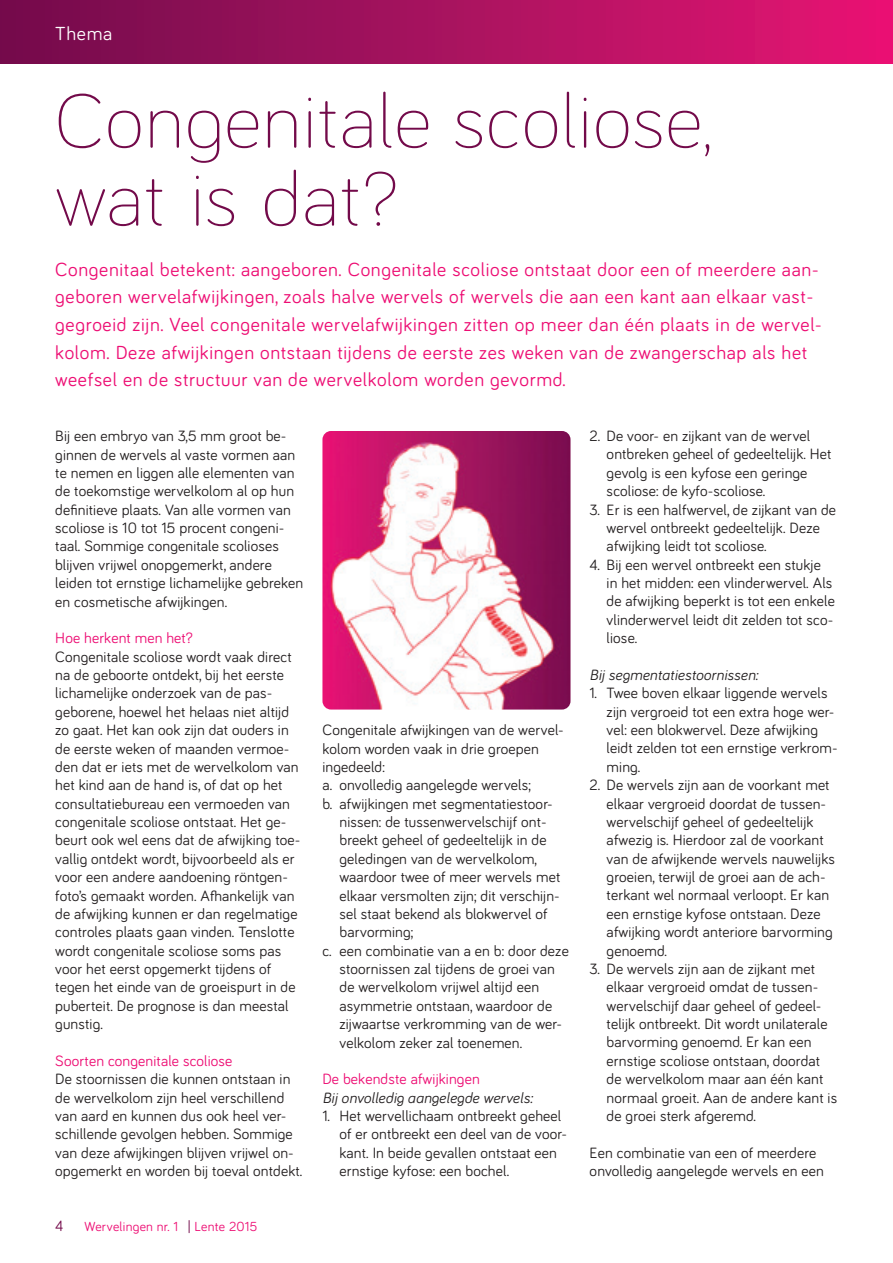
<style>
.page{position:relative;width:893px;height:1263px;background:#fff}
.page>*{position:absolute;margin:0;border:0;box-sizing:border-box;transform-origin:0 0}
.t1{font:300 78px/78px "Bariol";letter-spacing:.02em;color:#730a4a}
.t2{font:19.5px/27.6px "Bariol";letter-spacing:.035em;color:#ed0d73}
.t3{font:19.5px "Bariol";letter-spacing:.04em;color:#fff}
.t4{font:15.3px/18.3px "Bariol";letter-spacing:.01em;color:#231f20}
.t5{font:15.3px "Bariol";letter-spacing:.01em;color:#ed0d73}
.t6{font:italic 15.3px "Bariol";letter-spacing:.01em;color:#231f20}
.t7{font:15.3px "Bariol";color:#730a4a}
.t8{font:13.5px "Bariol";letter-spacing:.02em;color:#ed0d73}
.s1{color:#730a4a}
</style>
<div class="page">
<div style="left:0;top:0;width:893px;height:64px;background:linear-gradient(to right,#700d4b,#e51573)"></div>
<img style="left:322px;top:431px;width:248px;height:278px">
<p class="t3" style="left:55px;top:20px;width:59px">Thema</p>
<h1 class="t1" style="left:55px;top:77px;width:659px">Congenitale scoliose, wat is dat?</h1>
<p class="t2" style="left:55px;top:255px;width:768px">Congenitaal betekent: aangeboren. Congenitale scoliose ontstaat door een of meerdere aan&shy;geboren wervelafwijkingen, zoals halve wervels of wervels die aan een kant aan elkaar vast&shy;gegroeid zijn. Veel congenitale wervelafwijkingen zitten op meer dan één plaats in de wervel&shy;kolom. Deze afwijkingen ontstaan tijdens de eerste zes weken van de zwangerschap als het weefsel en de structuur van de wervelkolom worden gevormd.</p>
<p class="t4" style="left:55px;top:426px;width:250px">Bij een embryo van 3,5 mm groot be&shy;ginnen de wervels al vaste vormen aan te nemen en liggen alle elementen van de toekomstige wervelkolom al op hun definitieve plaats. Van alle vormen van scoliose is 10 tot 15 procent congeni&shy;taal. Sommige congenitale scolioses blijven vrijwel onopgemerkt, andere leiden tot ernstige lichamelijke gebreken en cosmetische afwijkingen.</p>
<p class="t5" style="left:55px;top:628px;width:139px">Hoe herkent men het?</p>
<p class="t4" style="left:55px;top:647px;width:247px">Congenitale scoliose wordt vaak direct na de geboorte ontdekt, bij het eerste lichamelijke onderzoek van de pas&shy;geborene, hoewel het helaas niet altijd zo gaat. Het kan ook zijn dat ouders in de eerste weken of maanden vermoe&shy;den dat er iets met de wervelkolom van het kind aan de hand is, of dat op het consultatiebureau een vermoeden van congenitale scoliose ontstaat. Het ge&shy;beurt ook wel eens dat de afwijking toe&shy;vallig ontdekt wordt, bijvoorbeeld als er voor een andere aandoening röntgen&shy;foto’s gemaakt worden. Afhankelijk van de afwijking kunnen er dan regelmatige controles plaats gaan vinden. Tenslotte wordt congenitale scoliose soms pas voor het eerst opgemerkt tijdens of tegen het einde van de groeispurt in de puberteit. De prognose is dan meestal gunstig.</p>
<p class="t5" style="left:55px;top:1050px;width:179px">Soorten congenitale scoliose</p>
<p class="t4" style="left:55px;top:1069px;width:249px">De stoornissen die kunnen ontstaan in de wervelkolom zijn heel verschillend van aard en kunnen dus ook heel ver&shy;schillende gevolgen hebben. Sommige van deze afwijkingen blijven vrijwel on&shy;opgemerkt en worden bij toeval ontdekt.</p>
<p class="t7" style="left:55px;top:1216px;width:10px">4</p>
<p class="t8" style="left:85px;top:1218px;width:174px">Wervelingen nr. 1 <span class="s1">|</span> Lente 2015</p>
<p class="t4" style="left:322px;top:720px;width:241px">Congenitale afwijkingen van de wervel-</p>
<p class="t4" style="left:322px;top:738px;width:218px">kolom worden vaak in drie groepen</p>
<p class="t4" style="left:322px;top:757px;width:64px">ingedeeld:</p>
<p class="t4" style="left:322px;top:775px;width:210px">a. onvolledig aangelegde wervels;</p>
<p class="t4" style="left:322px;top:794px;width:232px">b. afwijkingen met segmentatiestoor-</p>
<p class="t4" style="left:339px;top:812px;width:209px">nissen: de tussenwervelschijf ont-</p>
<p class="t4" style="left:339px;top:830px;width:209px">breekt geheel of gedeeltelijk in de</p>
<p class="t4" style="left:339px;top:849px;width:199px">geledingen van de wervelkolom,</p>
<p class="t4" style="left:339px;top:867px;width:222px">waardoor twee of meer wervels met</p>
<p class="t4" style="left:339px;top:885px;width:222px">elkaar versmolten zijn; dit verschijn-</p>
<p class="t4" style="left:339px;top:904px;width:209px">sel staat bekend als blokwervel of</p>
<p class="t4" style="left:339px;top:922px;width:75px">barvorming;</p>
<p class="t4" style="left:322px;top:941px;width:248px">c. een combinatie van a en b: door deze</p>
<p class="t4" style="left:339px;top:959px;width:217px">stoornissen zal tijdens de groei van</p>
<p class="t4" style="left:339px;top:977px;width:201px">de wervelkolom vrijwel altijd een</p>
<p class="t4" style="left:339px;top:996px;width:214px">asymmetrie ontstaan, waardoor de</p>
<p class="t4" style="left:339px;top:1014px;width:224px">zijwaartse verkromming van de wer-</p>
<p class="t4" style="left:339px;top:1032px;width:184px">velkolom zeker zal toenemen.</p>
<p class="t5" style="left:322px;top:1069px;width:159px">De bekendste afwijkingen</p>
<p class="t6" style="left:322px;top:1087px;width:211px">Bij onvolledig aangelegde wervels:</p>
<p class="t4" style="left:339px;top:1106px;width:229px;text-indent:-17px">1. Het wervellichaam ontbreekt geheel of er ontbreekt een deel van de voor&shy;kant. In beide gevallen ontstaat een ernstige kyfose: een bochel.</p>
<p class="t4" style="left:607px;top:426px;width:226px;text-indent:-17px">2. De voor- en zijkant van de wervel ontbreken geheel of gedeeltelijk. Het gevolg is een kyfose een geringe scoliose: de kyfo-scoliose.</p>
<p class="t4" style="left:607px;top:500px;width:231px;text-indent:-17px">3. Er is een halfwervel, de zijkant van de wervel ontbreekt gedeeltelijk. Deze afwijking leidt tot scoliose.</p>
<p class="t4" style="left:607px;top:555px;width:230px;text-indent:-17px">4. Bij een wervel ontbreekt een stukje in het midden: een vlinderwervel. Als de afwijking beperkt is tot een enkele vlinderwervel leidt dit zelden tot sco&shy;liose.</p>
<p class="t6" style="left:590px;top:664px;width:170px">Bij segmentatiestoornissen:</p>
<p class="t4" style="left:607px;top:683px;width:232px;text-indent:-17px">1. Twee boven elkaar liggende wervels zijn vergroeid tot een extra hoge wer&shy;vel: een blokwervel. Deze afwijking leidt zelden tot een ernstige verkrom&shy;ming.</p>
<p class="t4" style="left:607px;top:775px;width:230px;text-indent:-17px">2. De wervels zijn aan de voorkant met elkaar vergroeid doordat de tussen&shy;wervelschijf geheel of gedeeltelijk afwezig is. Hierdoor zal de voorkant van de afwijkende wervels nauwelijks groeien, terwijl de groei aan de ach&shy;terkant wel normaal verloopt. Er kan een ernstige kyfose ontstaan. Deze afwijking wordt anteriore barvorming genoemd.</p>
<p class="t4" style="left:607px;top:959px;width:232px;text-indent:-17px">3. De wervels zijn aan de zijkant met elkaar vergroeid omdat de tussen&shy;wervelschijf daar geheel of gedeel&shy;telijk ontbreekt. Dit wordt unilaterale barvorming genoemd. Er kan een ernstige scoliose ontstaan, doordat de wervelkolom maar aan één kant normaal groeit. Aan de andere kant is de groei sterk afgeremd.</p>
<p class="t4" style="left:590px;top:1143px;width:236px">Een combinatie van een of meerdere onvolledig aangelegde wervels en een</p>
</div>
